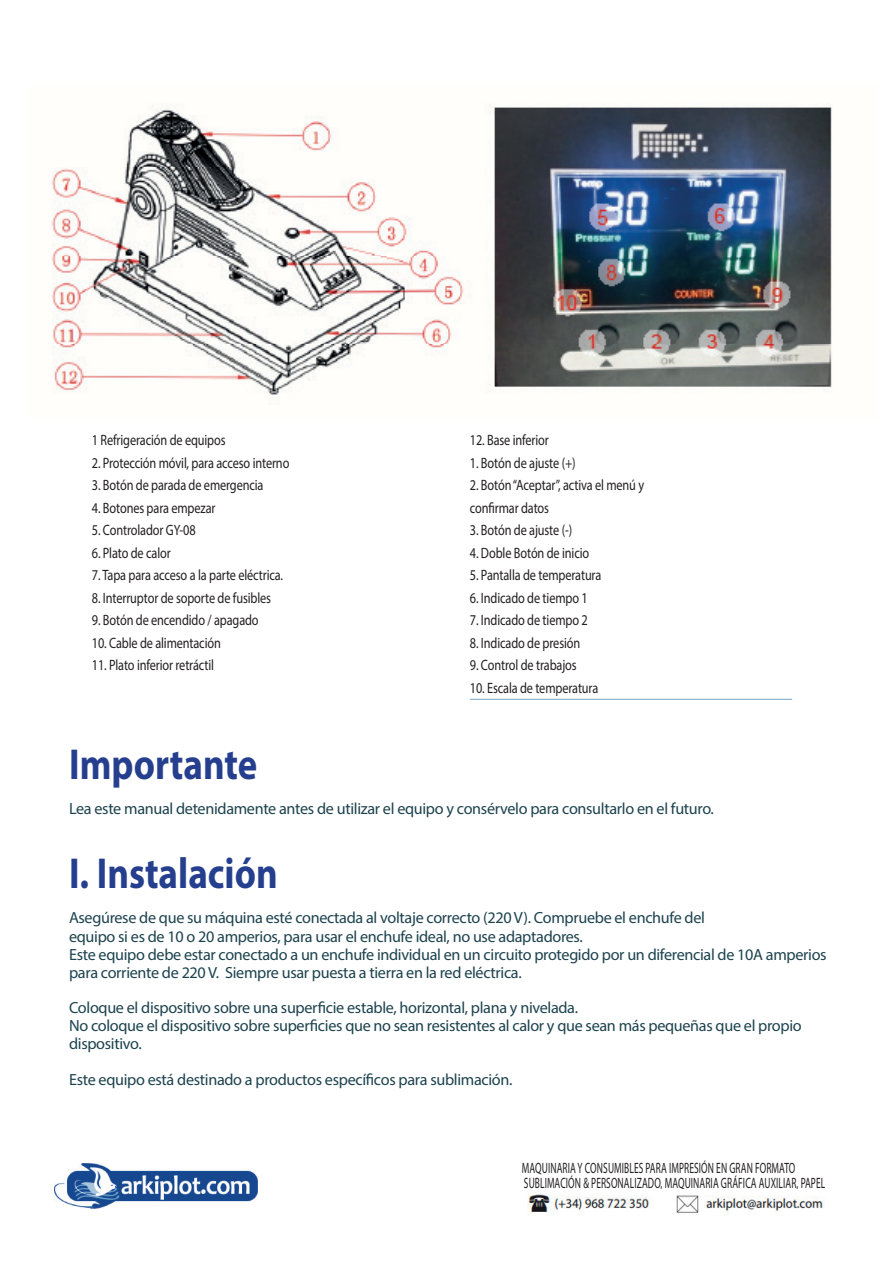
<style>
.page{position:relative;width:893px;height:1263px;background:#fff}
.page>*{position:absolute;margin:0;border:0;box-sizing:border-box;transform-origin:0 0}
.t1{font:700 43.5px "Myriad Pro";color:#253f8e;scale:.85 1}
.t2{font:16.2px/18px "Myriad Pro";letter-spacing:-.02em;color:#1c424e}
.t3{font:15px/22.5px "Myriad Pro";letter-spacing:-.01em;color:#231f20;scale:.82 1}
.t4{font:15px/14.7px "Myriad Pro";letter-spacing:.01em;color:#231f20;scale:.63 1}
</style>
<div class="page">
<img style="left:54px;top:1164px;width:203px;height:44px">
<img style="left:527px;top:1194px;width:296px;height:21px">
<img style="left:51px;top:103px;width:781px;height:292px">
<hr style="left:470px;top:699px;width:322px;height:1px;background:#73a8cb">
<p class="t3" style="left:92px;top:428px;width:165px">1 Refrigeración de equipos</p>
<p class="t3" style="left:92px;top:451px;width:242px">2. Protección móvil, para acceso interno</p>
<p class="t3" style="left:92px;top:473px;width:211px">3. Botón de parada de emergencia</p>
<p class="t3" style="left:92px;top:496px;width:152px">4. Botones para empezar</p>
<p class="t3" style="left:92px;top:518px;width:128px">5. Controlador GY-08</p>
<p class="t3" style="left:92px;top:541px;width:98px">6. Plato de calor</p>
<p class="t3" style="left:92px;top:563px;width:235px">7. Tapa para acceso a la parte eléctrica.</p>
<p class="t3" style="left:92px;top:586px;width:220px">8. Interruptor de soporte de fusibles</p>
<p class="t3" style="left:92px;top:608px;width:205px">9. Botón de encendido / apagado</p>
<p class="t3" style="left:92px;top:631px;width:159px">10. Cable de alimentación</p>
<p class="t3" style="left:92px;top:653px;width:151px">11. Plato inferior retráctil</p>
<p class="t3" style="left:470px;top:428px;width:98px">12. Base inferior</p>
<p class="t3" style="left:470px;top:451px;width:131px">1. Botón de ajuste (+)</p>
<p class="t3" style="left:470px;top:473px;width:214px">2. Botón “Aceptar”, activa el menú y confirmar datos</p>
<p class="t3" style="left:470px;top:518px;width:126px">3. Botón de ajuste (-)</p>
<p class="t3" style="left:470px;top:541px;width:147px">4. Doble Botón de inicio</p>
<p class="t3" style="left:470px;top:563px;width:162px">5. Pantalla de temperatura</p>
<p class="t3" style="left:470px;top:586px;width:145px">6. Indicado de tiempo 1</p>
<p class="t3" style="left:470px;top:608px;width:145px">7. Indicado de tiempo 2</p>
<p class="t3" style="left:470px;top:631px;width:136px">8. Indicado de presión</p>
<p class="t3" style="left:470px;top:653px;width:132px">9. Control de trabajos</p>
<p class="t3" style="left:470px;top:676px;width:158px">10. Escala de temperatura</p>
<h1 class="t1" style="left:69px;top:736px;width:223px">Importante</h1>
<p class="t2" style="left:69px;top:799px;width:646px">Lea este manual detenidamente antes de utilizar el equipo y consérvelo para consultarlo en el futuro.</p>
<h1 class="t1" style="left:69px;top:845px;width:247px">I. Instalación</h1>
<p class="t2" style="left:69px;top:909px;width:759px">Asegúrese de que su máquina esté conectada al voltaje correcto (220 V). Compruebe el enchufe del<br>equipo si es de 10 o 20 amperios, para usar el enchufe ideal, no use adaptadores.<br>Este equipo debe estar conectado a un enchufe individual en un circuito protegido por un diferencial de 10A amperios para corriente de 220 V. Siempre usar puesta a tierra en la red eléctrica.</p>
<p class="t2" style="left:69px;top:998px;width:734px">Coloque el dispositivo sobre una superficie estable, horizontal, plana y nivelada.<br>No coloque el dispositivo sobre superficies que no sean resistentes al calor y que sean más pequeñas que el propio dispositivo.</p>
<p class="t2" style="left:69px;top:1070px;width:445px">Este equipo está destinado a productos específicos para sublimación.</p>
<p class="t4" style="left:522px;top:1160px;width:483px">MAQUINARIA Y CONSUMIBLES PARA IMPRESIÓN EN GRAN FORMATO<br>SUBLIMACIÓN &amp; PERSONALIZADO, MAQUINARIA GRÁFICA AUXILIAR, PAPEL</p>
</div>
